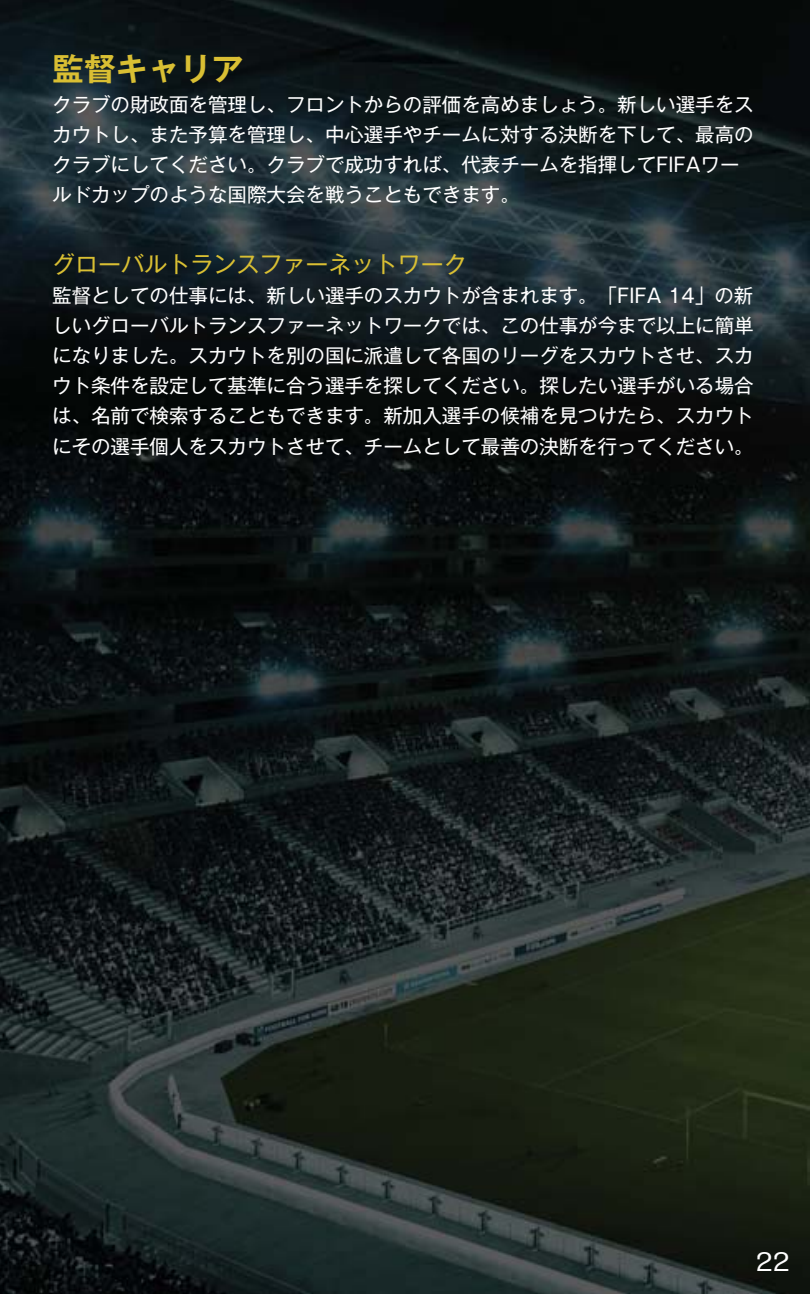
<style>
.page{position:relative;width:810px;height:1294px;background:#fff}
.page>*{position:absolute;margin:0;border:0;box-sizing:border-box;transform-origin:0 0}
.t1{font:32px "Gothic MB101 Pro De Bold 90 pv RKSJ H";color:#d9bf33}
.t2{font:25px "Kakumin Pro Regular 90 pv RKSJ H";color:#fff}
.t3{font:23px "Gothic MB101 Pro Regular 90 pv RKSJ H";color:#d9bf33}
.t4{font:19.5px/30px "Gothic MB101 Pro Regular 90 pv RKSJ H";color:#fff}
</style>
<div class="page">
<img style="left:0;top:0;width:810px;height:1294px">
<h1 class="t1" style="left:52px;top:57px;width:193px">監督キャリア</h1>
<p class="t4" style="left:52px;top:92px;width:703px">クラブの財政面を管理し、フロントからの評価を高めましょう。新しい選手をスカウトし、また予算を管理し、中心選手やチームに対する決断を下して、最高のクラブにしてください。クラブで成功すれば、代表チームを指揮してFIFAワールドカップのような国際大会を戦うこともできます。</p>
<p class="t3" style="left:52px;top:255px;width:416px">グローバルトランスファーネットワーク</p>
<p class="t4" style="left:52px;top:283px;width:703px;text-align:justify">監督としての仕事には、新しい選手のスカウトが含まれます。「FIFA 14」の新しいグローバルトランスファーネットワークでは、この仕事が今まで以上に簡単になりました。スカウトを別の国に派遣して各国のリーグをスカウトさせ、スカウト条件を設定して基準に合う選手を探してください。探したい選手がいる場合は、名前で検索することもできます。新加入選手の候補を見つけたら、スカウトにその選手個人をスカウトさせて、チームとして最善の決断を行ってください。</p>
<p class="t2" style="left:756px;top:1252px;width:36px">22</p>
</div>
